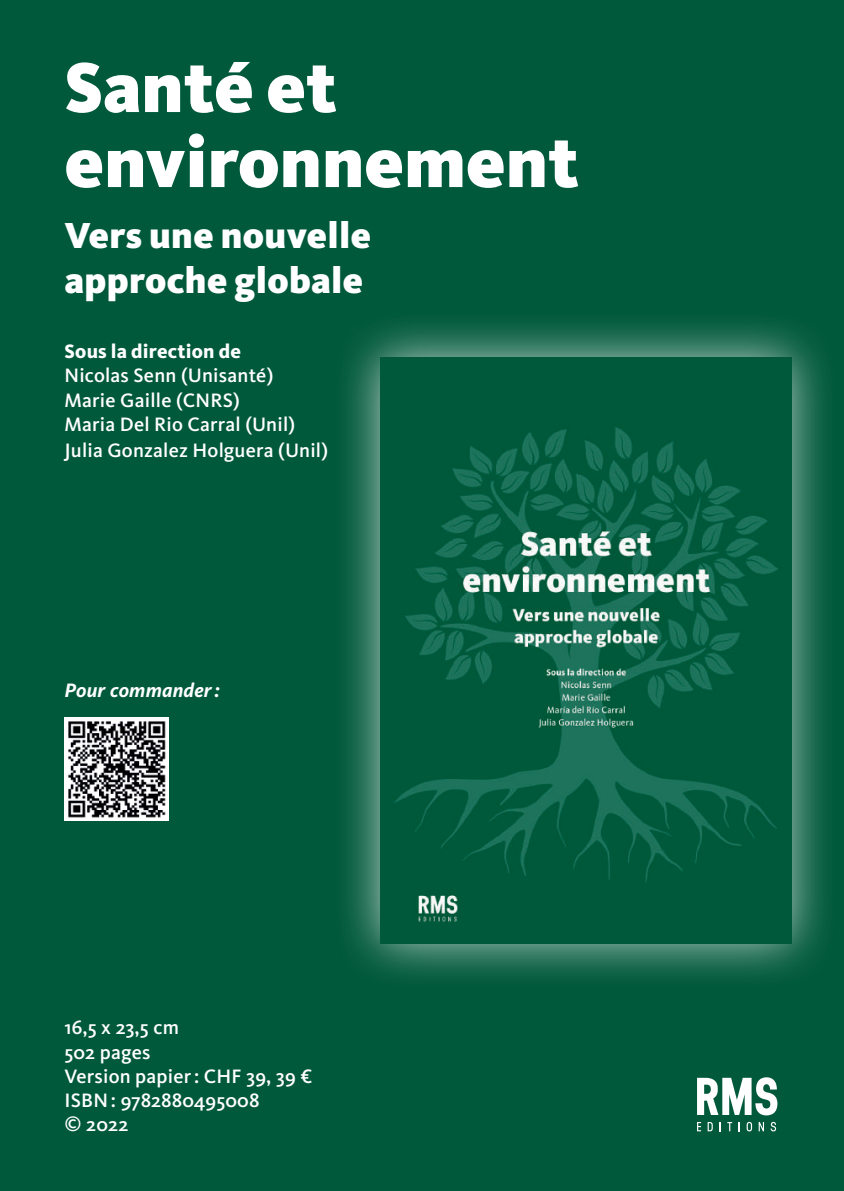
<style>
.page{position:relative;width:844px;height:1191px;background:#fff}
.page>*{position:absolute;margin:0;border:0;box-sizing:border-box;transform-origin:0 0}
.t1{font:900 73.15px/74.9px "Kievit OT";color:#fff}
.t2{font:900 37.45px/45px "Kievit OT";letter-spacing:.01em;color:#fff}
.t3{font:500 20.12px/24.2px "Kievit OT";letter-spacing:.01em;color:#fff}
.t4{font:800 20.12px "Kievit OT";letter-spacing:.01em;color:#fff}
.t5{font:italic 700 20.12px "Kievit OT";letter-spacing:.01em;color:#fff}
</style>
<div class="page">
<div style="left:0;top:0;width:843px;height:1191px;background:#00593b"></div>
<svg style="left:697px;top:1122px;width:4px;height:9px"></svg>
<svg style="left:707px;top:1122px;width:5px;height:9px"></svg>
<svg style="left:727px;top:1122px;width:5px;height:9px"></svg>
<svg style="left:746px;top:1121px;width:5px;height:10px"></svg>
<svg style="left:758px;top:1122px;width:5px;height:9px"></svg>
<svg style="left:770px;top:1121px;width:5px;height:10px"></svg>
<svg style="left:697px;top:1077px;width:80px;height:38px"></svg>
<div style="left:332px;top:309px;width:507px;height:682px;background:#fff;opacity:.75"></div>
<img style="left:380px;top:357px;width:411px;height:586px">
<img style="left:64px;top:717px;width:104px;height:103px">
<h1 class="t1" style="left:64px;top:49px;width:515px">Santé et environnement</h1>
<h2 class="t2" style="left:64px;top:212px;width:308px">Vers une nouvelle approche globale</h2>
<p class="t4" style="left:64px;top:339px;width:178px">Sous la direction de</p>
<p class="t3" style="left:64px;top:363px;width:232px">Nicolas Senn (Unisanté)<br>Marie Gaille (CNRS)<br>Maria Del Rio Carral (Unil)</p>
<p class="t3" style="left:64px;top:438px;width:265px">Julia Gonzalez Holguera (Unil)</p>
<p class="t5" style="left:64px;top:678px;width:157px">Pour commander:</p>
<p class="t3" style="left:64px;top:1015px;width:249px">16,5 x 23,5 cm<br>502 pages<br>Version papier: CHF 39, 39 €<br>ISBN: 9782880495008<br>© 2022</p>
</div>
